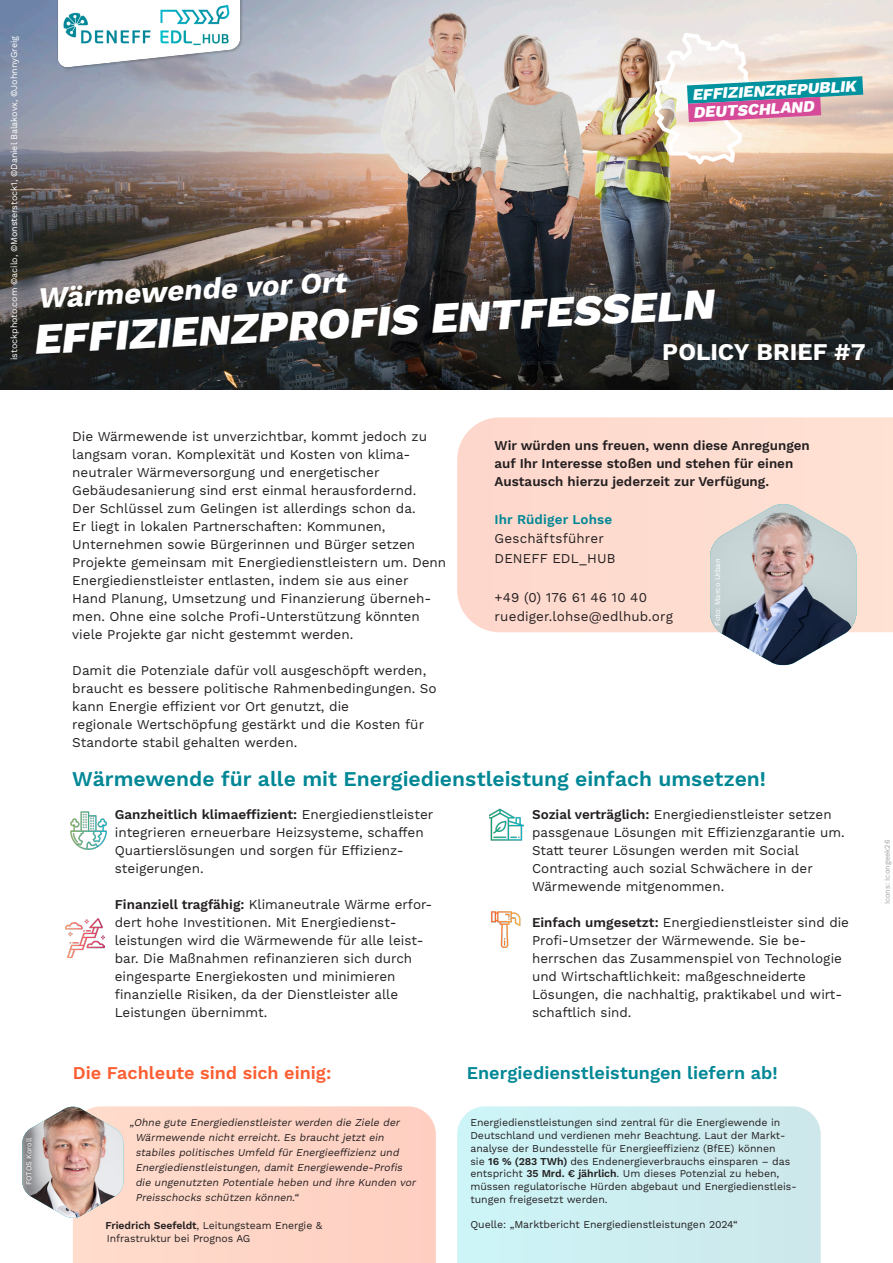
<style>
.page{position:relative;width:893px;height:1263px;background:#fff}
.page>*{position:absolute;margin:0;border:0;box-sizing:border-box;transform-origin:0 0}
.t1{font:italic 800 43.5px "Work Sans";color:#fff}
.t2{font:italic 700 29.4px "Work Sans";color:#fff}
.Headline_1{font:700 24px "Work Sans";color:#fff}
.Headline_2{font:600 21px "Work Sans";color:#008795}
.Headline_3{font:600 18px "Work Sans";color:#008795}
.Headline_3-2{font:600 18px "Work Sans";color:#fd5e31}
.t3{font:italic 800 16.05px/17.9px "Work Sans";color:#fff}
.Fließtext{font:13.5px/18px "Work Sans";color:#231f20}
.Fließtext-2{font:600 13.5px/18px "Work Sans";color:#231f20}
.Fließtext-3{font:13.5px "Work Sans";letter-spacing:.02em;color:#231f20}
.Fließtext-4{font:600 13.5px "Work Sans";letter-spacing:.01em;color:#008795}
.Zitat{font:10.5px/12.8px "Work Sans";letter-spacing:-.005em;color:#231f20}
.Zitat-2{font:italic 10.5px/15px "Work Sans";color:#231f20}
.Fließtext_klein{font:9px "Work Sans";letter-spacing:-.005em;color:#fff}
.Fließtext_klein-2{font:7.5px "Work Sans";letter-spacing:-.01em;color:#fff}
.Fließtext_klein-3{font:7.5px "Work Sans";letter-spacing:-.005em;color:#a3a3a3}
.s1{font-weight:600}
</style>
<div class="page">
<img style="left:70px;top:811px;width:37px;height:39px">
<img style="left:0;top:0;width:893px;height:390px">
<svg style="left:655px;top:33px;width:208px;height:131px;background:#d0c7c4"></svg>
<div style="left:457px;top:417px;width:436px;height:215px;background:#fedbcf"></div>
<img style="left:710px;top:504px;width:146px;height:162px">
<div style="left:73px;top:1106px;width:363px;height:157px;background:#fed5c6"></div>
<div style="left:457px;top:1106px;width:364px;height:157px;background:#cdeff1"></div>
<img style="left:22px;top:1107px;width:101px;height:111px">
<img style="left:491px;top:911px;width:30px;height:37px">
<img style="left:490px;top:808px;width:34px;height:33px">
<img style="left:66px;top:918px;width:38px;height:40px">
<img style="left:58px;top:0;width:185px;height:71px">
<p class="Fließtext_klein" style="left:9px;top:360px;width:326px;rotate:-90deg">istockphoto.com ©acilo, ©Monsterstock1, ©Daniel Balakovx, ©JohnnyGreig</p>
<p class="t3" style="left:692px;top:87px;width:165px;rotate:-3deg">EFFIZIENZREPUBLIK<br>DEUTSCHLAND</p>
<p class="t2" style="left:36px;top:281px;width:310px;rotate:-3deg">Wärmewende vor Ort</p>
<p class="t1" style="left:31px;top:314px;width:683px;rotate:-3deg">EFFIZIENZPROFIS ENTFESSELN</p>
<p class="Headline_1" style="left:662px;top:338px;width:205px">POLICY BRIEF #7</p>
<p class="Fließtext_klein-2" style="left:24px;top:1185px;width:49px;rotate:-90deg">FOTOS Koroll</p>
<p class="Fließtext" style="left:72px;top:428px;width:356px">Die Wärmewende ist unverzichtbar, kommt jedoch zu langsam voran. Komplexität und Kosten von klima-</p>
<p class="Fließtext" style="left:72px;top:464px;width:309px">neutraler Wärmeversorgung und energetischer</p>
<p class="Fließtext" style="left:72px;top:482px;width:345px">Gebäudesanierung sind erst einmal herausfordernd.</p>
<p class="Fließtext" style="left:72px;top:500px;width:345px">Der Schlüssel zum Gelingen ist allerdings schon da.</p>
<p class="Fließtext" style="left:72px;top:518px;width:315px">Er liegt in lokalen Partnerschaften: Kommunen,</p>
<p class="Fließtext" style="left:72px;top:536px;width:376px">Unternehmen sowie Bürgerinnen und Bürger setzen Projekte gemeinsam mit Energiedienstleistern um. Denn Energiedienstleister entlasten, indem sie aus einer Hand Planung, Umsetzung und Finanzierung überneh&shy;men. Ohne eine solche Profi-Unterstützung könnten viele Projekte gar nicht gestemmt werden.</p>
<p class="Fließtext" style="left:72px;top:662px;width:366px">Damit die Potenziale dafür voll ausgeschöpft werden, braucht es bessere politische Rahmenbedingungen. So kann Energie effizient vor Ort genutzt, die</p>
<p class="Fließtext" style="left:72px;top:716px;width:353px">regionale Wertschöpfung gestärkt und die Kosten für<br>Standorte stabil gehalten werden.</p>
<p class="Fließtext-2" style="left:495px;top:437px;width:317px">Wir würden uns freuen, wenn diese Anregungen auf Ihr Interesse stoßen und stehen für einen<br>Austausch hierzu jederzeit zur Verfügung.</p>
<p class="Fließtext-4" style="left:495px;top:511px;width:119px">Ihr Rüdiger Lohse</p>
<p class="Fließtext" style="left:495px;top:530px;width:111px">Geschäftsführer</p>
<p class="Fließtext" style="left:495px;top:549px;width:122px">DENEFF EDL_HUB</p>
<p class="Fließtext-3" style="left:495px;top:589px;width:154px">+49 (0) 176 61 46 10 40</p>
<p class="Fließtext" style="left:495px;top:608px;width:180px">ruediger.lohse@edlhub.org</p>
<p class="Fließtext_klein-2" style="left:713px;top:626px;width:68px;rotate:-90deg">Foto: Marco Urban</p>
<p class="Headline_2" style="left:72px;top:767px;width:695px">Wärmewende für alle mit Energiedienstleistung einfach umsetzen!</p>
<p class="Fließtext" style="left:115px;top:806px;width:320px"><span class="s1">Ganzheitlich klimaeffizient:</span> Energiedienstleister integrieren erneuerbare Heizsysteme, schaffen Quartierslösungen und sorgen für Effizienz&shy;steigerungen.</p>
<p class="Fließtext" style="left:115px;top:896px;width:317px"><span class="s1">Finanziell tragfähig:</span> Klimaneutrale Wärme erfor&shy;dert hohe Investitionen. Mit Energiedienst-</p>
<p class="Fließtext" style="left:115px;top:932px;width:310px">leistungen wird die Wärmewende für alle leist&shy;bar. Die Maßnahmen refinanzieren sich durch eingesparte Energiekosten und minimieren finanzielle Risiken, da der Dienstleister alle</p>
<p class="Fließtext" style="left:115px;top:1004px;width:154px">Leistungen übernimmt.</p>
<p class="Fließtext" style="left:532px;top:806px;width:314px"><span class="s1">Sozial verträglich:</span> Energiedienstleister setzen passgenaue Lösungen mit Effizienzgarantie um.<br>Statt teurer Lösungen werden mit Social</p>
<p class="Fließtext" style="left:532px;top:860px;width:282px">Contracting auch sozial Schwächere in der</p>
<p class="Fließtext" style="left:532px;top:878px;width:194px">Wärmewende mitgenommen.</p>
<p class="Fließtext" style="left:532px;top:914px;width:318px"><span class="s1">Einfach umgesetzt:</span> Energiedienstleister sind die<br>Profi-Umsetzer der Wärmewende. Sie be-</p>
<p class="Fließtext" style="left:532px;top:950px;width:311px">herrschen das Zusammenspiel von Technologie und Wirtschaftlichkeit: maßgeschneiderte</p>
<p class="Fließtext" style="left:532px;top:986px;width:312px">Lösungen, die nachhaltig, praktikabel und wirt&shy;schaftlich sind.</p>
<p class="Headline_3-2" style="left:73px;top:1063px;width:260px">Die Fachleute sind sich einig:</p>
<p class="Zitat-2" style="left:135px;top:1115px;width:284px;text-indent:-6px">„Ohne gute Energiedienstleister werden die Ziele der Wärmewende nicht erreicht. Es braucht jetzt ein stabiles politisches Umfeld für Energieeffizienz und Energiedienstleistungen, damit Energiewende-Profis die ungenutzten Potentiale heben und ihre Kunden vor Preisschocks schützen können.“</p>
<p class="Zitat" style="left:105px;top:1219px;width:218px"><span class="s1">Friedrich Seefeldt</span>, Leitungsteam Energie &amp;</p>
<p class="Zitat" style="left:107px;top:1232px;width:145px">Infrastruktur bei Prognos AG</p>
<p class="Headline_3" style="left:467px;top:1063px;width:313px">Energiedienstleistungen liefern ab!</p>
<p class="Zitat" style="left:470px;top:1117px;width:328px">Energiedienstleistungen sind zentral für die Energiewende in Deutschland und verdienen mehr Beachtung. Laut der Markt&shy;analyse der Bundesstelle für Energieeffizienz (BfEE) können<br>sie <span class="s1">16 % (283 TWh)</span> des Endenergieverbrauchs einsparen – das entspricht <span class="s1">35 Mrd. € jährlich</span>. Um dieses Potenzial zu heben, müssen regulatorische Hürden abgebaut und Energiedienstleis&shy;tungen freigesetzt werden.</p>
<p class="Zitat" style="left:470px;top:1219px;width:269px">Quelle: „Marktbericht Energiedienstleistungen 2024“</p>
<p class="Fließtext_klein-3" style="left:883px;top:904px;width:66px;rotate:-90deg">Icons: Icongeek26</p>
</div>
